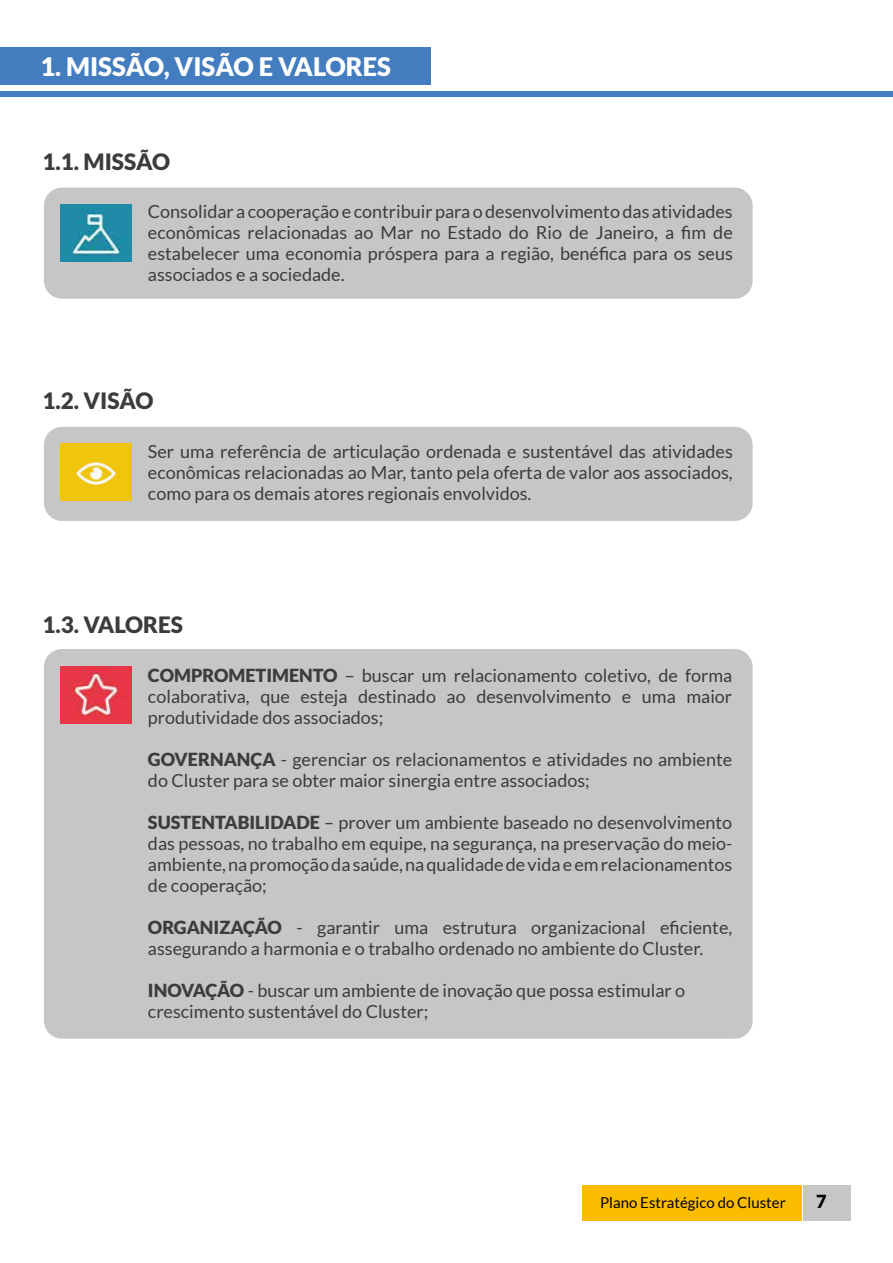
<style>
.page{position:relative;width:893px;height:1263px;background:#fff}
.page>*{position:absolute;margin:0;border:0;box-sizing:border-box;transform-origin:0 0}
.t1{font:900 25.5px "Lato";color:#fff}
.t2{font:900 22.5px "Lato";color:#3c3c3b}
.t3{font:18px/21px "Lato";color:#3c3c3b;text-align:justify}
.t4{font:900 18px "Lato";color:#000}
.t5{font:15px "Lato";color:#000}
.s1{font-weight:900}
</style>
<div class="page">
<div style="left:582px;top:1185px;width:219px;height:35px;background:#fcbc00"></div>
<div style="left:804px;top:1185px;width:47px;height:35px;background:#c6c6c6"></div>
<div style="left:44px;top:649px;width:709px;height:390px;background:#c6c6c6;border-radius:18px"></div>
<div style="left:0;top:47px;width:431px;height:38px;background:#437dc0"></div>
<div style="left:0;top:91px;width:893px;height:6px;background:#437dc0"></div>
<div style="left:44px;top:188px;width:709px;height:111px;background:#c6c6c6;border-radius:18px"></div>
<img style="left:60px;top:204px;width:71px;height:57px">
<div style="left:44px;top:427px;width:709px;height:94px;background:#c6c6c6;border-radius:18px"></div>
<img style="left:60px;top:443px;width:71px;height:57px">
<img style="left:60px;top:666px;width:71px;height:58px">
<h1 class="t1" style="left:40px;top:52px;width:352px">1. MISSÃO, VISÃO E VALORES</h1>
<p class="t2" style="left:43px;top:149px;width:129px">1.1. MISSÃO</p>
<p class="t3" style="left:148px;top:201px;width:586px">Consolidar a cooperação e contribuir para o desenvolvimento das atividades econômicas relacionadas ao Mar no Estado do Rio de Janeiro, a fim de estabelecer uma economia próspera para a região, benéfica para os seus associados e a sociedade.</p>
<p class="t2" style="left:43px;top:388px;width:112px">1.2. VISÃO</p>
<p class="t3" style="left:148px;top:440px;width:586px">Ser uma referência de articulação ordenada e sustentável das atividades econômicas relacionadas ao Mar, tanto pela oferta de valor aos associados, como para os demais atores regionais envolvidos.</p>
<p class="t2" style="left:43px;top:611px;width:142px">1.3. VALORES</p>
<p class="t3" style="left:148px;top:664px;width:586px"><span class="s1">COMPROMETIMENTO</span> – buscar um relacionamento coletivo, de forma colaborativa, que esteja destinado ao desenvolvimento e uma maior produtividade dos associados;</p>
<p class="t3" style="left:148px;top:748px;width:586px"><span class="s1">GOVERNANÇA</span> - gerenciar os relacionamentos e atividades no ambiente do Cluster para se obter maior sinergia entre associados;</p>
<p class="t3" style="left:148px;top:811px;width:586px"><span class="s1">SUSTENTABILIDADE</span> – prover um ambiente baseado no desenvolvimento das pessoas, no trabalho em equipe, na segurança, na preservação do meio&shy;ambiente, na promoção da saúde, na qualidade de vida e em relacionamentos de cooperação;</p>
<p class="t3" style="left:148px;top:916px;width:586px"><span class="s1">ORGANIZAÇÃO</span> - garantir uma estrutura organizacional eficiente, assegurando a harmonia e o trabalho ordenado no ambiente do Cluster.</p>
<p class="t3" style="left:148px;top:979px;width:539px"><span class="s1">INOVAÇÃO</span> - buscar um ambiente de inovação que possa estimular o crescimento sustentável do Cluster;</p>
<p class="t5" style="left:600px;top:1194px;width:187px">Plano Estratégico do Cluster</p>
<p class="t4" style="left:816px;top:1191px;width:12px">7</p>
</div>
